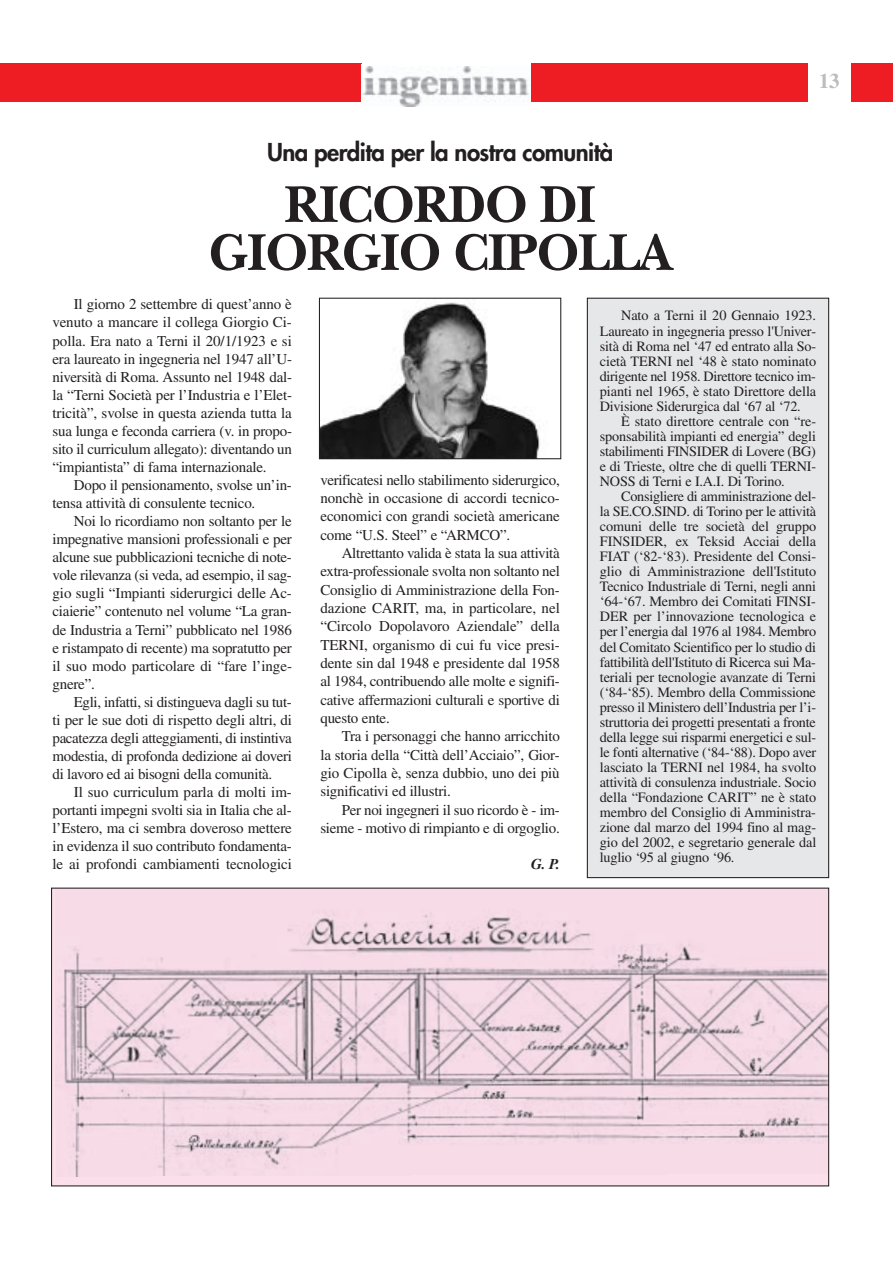
<style>
.page{position:relative;width:893px;height:1263px;background:#fff}
.page>*{position:absolute;margin:0;border:0;box-sizing:border-box;transform-origin:0 0}
.t1{font:700 54px/48px "New Baskerville";letter-spacing:-.025em;color:#231f20;text-align:center;scale:.95 1}
.t2{font:800 24px "Futura";letter-spacing:-.025em;color:#231f20}
.t3{font:700 21px "Times";color:#bcbdc0}
.t4{font:15px/18px "Times";letter-spacing:-.015em;color:#231f20;text-align:justify}
.t5{font:italic 700 15px "Times";color:#231f20}
.t6{font:14.25px/15px "Times";letter-spacing:-.015em;color:#231f20;text-align:justify}
</style>
<div class="page">
<div style="left:0;top:64px;width:361px;height:38px;background:#ee1d23"></div>
<img style="left:362px;top:67px;width:167px;height:40px">
<div style="left:531px;top:64px;width:277px;height:38px;background:#ee1d23"></div>
<div style="left:850px;top:64px;width:43px;height:38px;background:#ee1d23"></div>
<div style="left:52px;top:888px;width:777px;height:298px;background:#fbdfeb"></div>
<img style="left:56px;top:910px;width:771px;height:266px">
<div style="left:587px;top:298px;width:242px;height:580px;background:#e6e7e9"></div>
<div style="left:587px;top:298px;width:242px;height:580px;border:1px solid #231f20"></div>
<img style="left:321px;top:302px;width:219px;height:155px">
<div style="left:319px;top:298px;width:242px;height:161px;border:1px solid #231f20"></div>
<h2 class="t2" style="left:267px;top:141px;width:348px">Una perdita per la nostra comunità</h2>
<h1 class="t1" style="left:208px;top:187px;width:489px">RICORDO DI<br>GIORGIO CIPOLLA</h1>
<h3 class="t3" style="left:819px;top:74px;width:22px">13</h3>
<p class="t4" style="left:53px;top:297px;width:241px;text-indent:21px">Il giorno 2 settembre di quest’anno è venuto a mancare il collega Giorgio Ci&shy;polla. Era nato a Terni il 20/1/1923 e si era laureato in ingegneria nel 1947 all’U&shy;niversità di Roma. Assunto nel 1948 dal&shy;la “Terni Società per l’Industria e l’Elet&shy;tricità”, svolse in questa azienda tutta la sua lunga e feconda carriera (v. in propo&shy;sito il curriculum allegato): diventando un “impiantista” di fama internazionale.</p>
<p class="t4" style="left:53px;top:477px;width:241px;text-indent:21px">Dopo il pensionamento, svolse un’in&shy;tensa attività di consulente tecnico.</p>
<p class="t4" style="left:53px;top:514px;width:241px;text-indent:21px">Noi lo ricordiamo non soltanto per le impegnative mansioni professionali e per alcune sue pubblicazioni tecniche di note&shy;vole rilevanza (si veda, ad esempio, il sag&shy;gio sugli “Impianti siderurgici delle Ac&shy;ciaierie” contenuto nel volume “La gran&shy;de Industria a Terni” pubblicato nel 1986 e ristampato di recente) ma sopratutto per il suo modo particolare di “fare l’inge&shy;gnere”.</p>
<p class="t4" style="left:53px;top:694px;width:241px;text-indent:21px">Egli, infatti, si distingueva dagli su tut&shy;ti per le sue doti di rispetto degli altri, di pacatezza degli atteggiamenti, di instintiva modestia, di profonda dedizione ai doveri di lavoro ed ai bisogni della comunità.</p>
<p class="t4" style="left:53px;top:785px;width:241px;text-indent:21px">Il suo curriculum parla di molti im&shy;portanti impegni svolti sia in Italia che al&shy;l’Estero, ma ci sembra doveroso mettere in evidenza il suo contributo fondamenta&shy;le ai profondi cambiamenti tecnologici</p>
<p class="t4" style="left:320px;top:472px;width:241px">verificatesi nello stabilimento siderurgico, nonchè in occasione di accordi tecnico&shy;economici con grandi società americane come “U.S. Steel” e “ARMCO”.</p>
<p class="t4" style="left:320px;top:545px;width:241px;text-indent:21px">Altrettanto valida è stata la sua attività extra-professionale svolta non soltanto nel Consiglio di Amministrazione della Fon&shy;dazione CARIT, ma, in particolare, nel “Circolo Dopolavoro Aziendale” della TERNI, organismo di cui fu vice presi&shy;dente sin dal 1948 e presidente dal 1958 al 1984, contribuendo alle molte e signifi&shy;cative affermazioni culturali e sportive di questo ente.</p>
<p class="t4" style="left:320px;top:728px;width:241px;text-indent:21px">Tra i personaggi che hanno arricchito la storia della “Città dell’Acciaio”, Gior&shy;gio Cipolla è, senza dubbio, uno dei più significativi ed illustri.</p>
<p class="t4" style="left:320px;top:802px;width:241px;text-align:right">Per noi ingegneri il suo ricordo è - im&shy;sieme - motivo di rimpianto e di orgoglio.</p>
<p class="t5" style="left:531px;top:859px;width:30px">G. P.</p>
<p class="t6" style="left:600px;top:310px;width:218px;text-indent:21px">Nato a Terni il 20 Gennaio 1923.<br>Laureato in ingegneria presso l'Univer&shy;sità di Roma nel ‘47 ed entrato alla So&shy;cietà TERNI nel ‘48 è stato nominato dirigente nel 1958. Direttore tecnico im&shy;pianti nel 1965, è stato Direttore della Divisione Siderurgica dal ‘67 al ‘72.</p>
<p class="t6" style="left:600px;top:415px;width:218px;text-indent:21px">È stato direttore centrale con “re&shy;sponsabilità impianti ed energia” degli stabilimenti FINSIDER di Lovere (BG) e di Trieste, oltre che di quelli TERNI-NOSS di Terni e I.A.I. Di Torino.</p>
<p class="t6" style="left:600px;top:490px;width:218px;text-indent:21px">Consigliere di amministrazione del&shy;la SE.CO.SIND. di Torino per le attività comuni delle tre società del gruppo FINSIDER, ex Teksid Acciai della FIAT (‘82-‘83). Presidente del Consi&shy;glio di Amministrazione dell'Istituto Tecnico Industriale di Terni, negli anni ‘64-‘67. Membro dei Comitati FINSI-DER per l’innovazione tecnologica e per l’energia dal 1976 al 1984. Membro del Comitato Scientifico per lo studio di fattibilità dell'Istituto di Ricerca sui Ma&shy;teriali per tecnologie avanzate di Terni (‘84-‘85). Membro della Commissione presso il Ministero dell’Industria per l’i&shy;struttoria dei progetti presentati a fronte della legge sui risparmi energetici e sul&shy;le fonti alternative (‘84-‘88). Dopo aver lasciato la TERNI nel 1984, ha svolto attività di consulenza industriale. Socio della “Fondazione CARIT” ne è stato membro del Consiglio di Amministra&shy;zione dal marzo del 1994 fino al mag&shy;gio del 2002, e segretario generale dal luglio ‘95 al giugno ‘96.</p>
</div>
